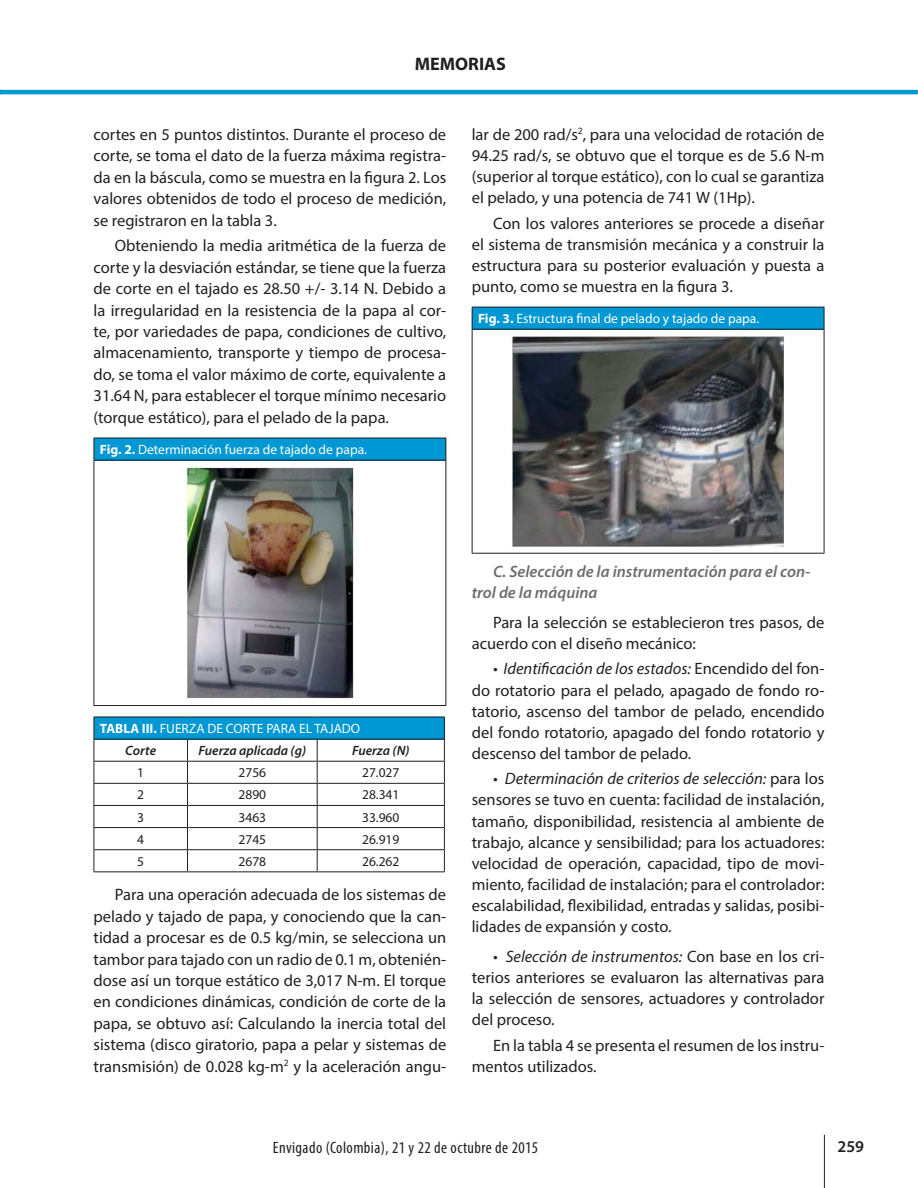
<style>
.page{position:relative;width:918px;height:1188px;background:#fff}
.page>*{position:absolute;margin:0;border:0;box-sizing:border-box;transform-origin:0 0}
.t1{font:700 18.15px "Myriad Pro";color:#231f20}
.t2{font:16.5px/21.1px "Myriad Pro";color:#231f20;text-align:justify}
.t3{font:italic 600 16.5px/21.1px "Myriad Pro";color:#6c6d70}
.t4{font:condensed 16.5px "Myriad Pro";letter-spacing:.025em;color:#231f20}
.t5{font:600 16.5px "Myriad Pro";color:#231f20}
.t6{font:13.5px/22.2px "Myriad Pro";color:#fffefc}
.t7{font:13.5px "Myriad Pro";color:#231f20}
.t8{font:italic 600 13.5px "Myriad Pro";color:#231f20}
.s1{font-weight:700}
.s2{font-weight:600;font-style:italic;color:#231f20}
.s3{font-style:italic}
</style>
<div class="page">
<hr style="left:0;top:90px;width:918px;height:4px;background:#0098d4">
<hr style="left:824px;top:1135px;width:1px;height:53px;background:#231f20">
<div style="left:94px;top:438px;width:352px;height:22px;background:#0098d4"></div>
<hr style="left:94px;top:438px;width:352px;height:1px;background:#231f20">
<svg style="left:94px;top:438px;width:1px;height:22px"></svg>
<hr style="left:94px;top:460px;width:351px;height:1px;background:#231f20">
<svg style="left:445px;top:438px;width:1px;height:22px"></svg>
<hr style="left:94px;top:461px;width:1px;height:244px;background:#231f20">
<hr style="left:445px;top:460px;width:1px;height:245px;background:#231f20">
<hr style="left:94px;top:705px;width:352px;height:1px;background:#231f20">
<img style="left:186px;top:467px;width:168px;height:232px">
<div style="left:94px;top:717px;width:350px;height:22px;background:#0098d4"></div>
<hr style="left:94px;top:761px;width:94px;height:1px;background:#231f20">
<hr style="left:188px;top:761px;width:129px;height:1px;background:#231f20">
<hr style="left:317px;top:761px;width:128px;height:1px;background:#231f20">
<hr style="left:94px;top:783px;width:94px;height:1px;background:#231f20">
<hr style="left:188px;top:783px;width:129px;height:1px;background:#231f20">
<hr style="left:317px;top:783px;width:128px;height:1px;background:#231f20">
<hr style="left:94px;top:805px;width:94px;height:1px;background:#231f20">
<hr style="left:188px;top:805px;width:129px;height:1px;background:#231f20">
<hr style="left:317px;top:805px;width:128px;height:1px;background:#231f20">
<hr style="left:94px;top:827px;width:94px;height:1px;background:#231f20">
<hr style="left:188px;top:827px;width:129px;height:1px;background:#231f20">
<hr style="left:317px;top:827px;width:128px;height:1px;background:#231f20">
<hr style="left:94px;top:849px;width:94px;height:1px;background:#231f20">
<hr style="left:188px;top:849px;width:129px;height:1px;background:#231f20">
<svg style="left:187px;top:740px;width:1px;height:131px"></svg>
<hr style="left:317px;top:849px;width:128px;height:1px;background:#231f20">
<svg style="left:317px;top:740px;width:1px;height:131px"></svg>
<svg style="left:444px;top:718px;width:1px;height:153px"></svg>
<hr style="left:94px;top:871px;width:94px;height:1px;background:#231f20">
<hr style="left:188px;top:871px;width:129px;height:1px;background:#231f20">
<hr style="left:317px;top:871px;width:128px;height:1px;background:#231f20">
<svg style="left:94px;top:718px;width:1px;height:153px"></svg>
<hr style="left:94px;top:717px;width:94px;height:1px;background:#231f20">
<hr style="left:188px;top:717px;width:129px;height:1px;background:#231f20">
<hr style="left:317px;top:717px;width:128px;height:1px;background:#231f20">
<hr style="left:94px;top:739px;width:94px;height:1px;background:#231f20">
<hr style="left:188px;top:739px;width:129px;height:1px;background:#231f20">
<hr style="left:317px;top:739px;width:127px;height:1px;background:#231f20">
<div style="left:472px;top:307px;width:352px;height:22px;background:#0098d4"></div>
<hr style="left:472px;top:307px;width:352px;height:1px;background:#231f20">
<svg style="left:472px;top:307px;width:1px;height:22px"></svg>
<hr style="left:472px;top:329px;width:352px;height:1px;background:#231f20">
<svg style="left:824px;top:307px;width:1px;height:22px"></svg>
<hr style="left:472px;top:330px;width:1px;height:223px;background:#231f20">
<hr style="left:824px;top:329px;width:1px;height:224px;background:#231f20">
<hr style="left:472px;top:553px;width:352px;height:1px;background:#231f20">
<img style="left:512px;top:336px;width:272px;height:211px">
<p class="t1" style="left:415px;top:52px;width:93px">MEMORIAS</p>
<p class="t2" style="left:94px;top:123px;width:354px">cortes en 5 puntos distintos. Durante el proceso de corte, se toma el dato de la fuerza máxima registra&shy;da en la báscula, como se muestra en la figura 2. Los valores obtenidos de todo el proceso de medición, se registraron en la tabla 3.</p>
<p class="t2" style="left:94px;top:235px;width:354px;text-indent:21px">Obteniendo la media aritmética de la fuerza de corte y la desviación estándar, se tiene que la fuerza de corte en el tajado es 28.50 +/- 3.14 N. Debido a la irregularidad en la resistencia de la papa al cor&shy;te, por variedades de papa, condiciones de cultivo, almacenamiento, transporte y tiempo de procesa&shy;do, se toma el valor máximo de corte, equivalente a 31.64 N, para establecer el torque mínimo necesario (torque estático), para el pelado de la papa.</p>
<p class="t6" style="left:100px;top:438px;width:269px"><span class="s1">Fig. 2.</span> Determinación fuerza de tajado de papa.</p>
<p class="t2" style="left:472px;top:124px;width:354px">lar de 200 rad/s<sup>2</sup>, para una velocidad de rotación de 94.25 rad/s, se obtuvo que el torque es de 5.6 N-m (superior al torque estático), con lo cual se garantiza el pelado, y una potencia de 741 W (1Hp).</p>
<p class="t2" style="left:472px;top:212px;width:354px;text-indent:21px">Con los valores anteriores se procede a diseñar el sistema de transmisión mecánica y a construir la estructura para su posterior evaluación y puesta a punto, como se muestra en la figura 3.</p>
<p class="t6" style="left:478px;top:307px;width:283px"><span class="s1">Fig. 3.</span> Estructura final de pelado y tajado de papa.</p>
<p class="t6" style="left:125px;top:717px;width:237px;text-indent:-25px"><span class="s1">TABLA III.</span> FUERZA DE CORTE PARA EL TAJADO<br><span class="s2">Corte</span></p>
<p class="t8" style="left:199px;top:742px;width:109px">Fuerza aplicada (g)</p>
<p class="t8" style="left:352px;top:742px;width:59px">Fuerza (N)</p>
<p class="t7" style="left:137px;top:764px;width:8px">1</p>
<p class="t7" style="left:239px;top:764px;width:29px">2756</p>
<p class="t7" style="left:362px;top:764px;width:39px">27.027</p>
<p class="t7" style="left:137px;top:787px;width:8px">2</p>
<p class="t7" style="left:239px;top:787px;width:29px">2890</p>
<p class="t7" style="left:362px;top:787px;width:39px">28.341</p>
<p class="t7" style="left:137px;top:809px;width:8px">3</p>
<p class="t7" style="left:239px;top:809px;width:29px">3463</p>
<p class="t7" style="left:362px;top:809px;width:39px">33.960</p>
<p class="t7" style="left:137px;top:831px;width:8px">4</p>
<p class="t7" style="left:239px;top:831px;width:29px">2745</p>
<p class="t7" style="left:362px;top:831px;width:39px">26.919</p>
<p class="t7" style="left:137px;top:853px;width:8px">5</p>
<p class="t7" style="left:239px;top:853px;width:29px">2678</p>
<p class="t7" style="left:362px;top:853px;width:39px">26.262</p>
<p class="t2" style="left:94px;top:884px;width:354px;text-indent:21px">Para una operación adecuada de los sistemas de pelado y tajado de papa, y conociendo que la can&shy;tidad a procesar es de 0.5 kg/min, se selecciona un tambor para tajado con un radio de 0.1 m, obtenién&shy;dose así un torque estático de 3,017 N-m. El torque en condiciones dinámicas, condición de corte de la papa, se obtuvo así: Calculando la inercia total del sistema (disco giratorio, papa a pelar y sistemas de transmisión) de 0.028 kg-m<sup>2</sup> y la aceleración angu-</p>
<p class="t3" style="left:472px;top:561px;width:340px;text-indent:21px">C. Selección de la instrumentación para el con&shy;trol de la máquina</p>
<p class="t2" style="left:472px;top:612px;width:354px;text-indent:21px">Para la selección se establecieron tres pasos, de acuerdo con el diseño mecánico:</p>
<p class="t2" style="left:472px;top:658px;width:354px;text-indent:21px"><span class="s3">• Identificación de los estados:</span> Encendido del fon&shy;do rotatorio para el pelado, apagado de fondo ro&shy;tatorio, ascenso del tambor de pelado, encendido del fondo rotatorio, apagado del fondo rotatorio y descenso del tambor de pelado.</p>
<p class="t2" style="left:472px;top:768px;width:354px;text-indent:21px"><span class="s3">• Determinación de criterios de selección:</span> para los sensores se tuvo en cuenta: facilidad de instalación, tamaño, disponibilidad, resistencia al ambiente de trabajo, alcance y sensibilidad; para los actuadores: velocidad de operación, capacidad, tipo de movi&shy;miento, facilidad de instalación; para el controlador: escalabilidad, flexibilidad, entradas y salidas, posibi&shy;lidades de expansión y costo.</p>
<p class="t2" style="left:472px;top:945px;width:354px;text-indent:21px"><span class="s3">• Selección de instrumentos:</span> Con base en los cri&shy;terios anteriores se evaluaron las alternativas para la selección de sensores, actuadores y controlador del proceso.</p>
<p class="t2" style="left:472px;top:1034px;width:354px;text-indent:21px">En la tabla 4 se presenta el resumen de los instru&shy;mentos utilizados.</p>
<p class="t4" style="left:273px;top:1138px;width:267px">Envigado (Colombia), 21 y 22 de octubre de 2015</p>
<p class="t5" style="left:838px;top:1136px;width:28px">259</p>
</div>
